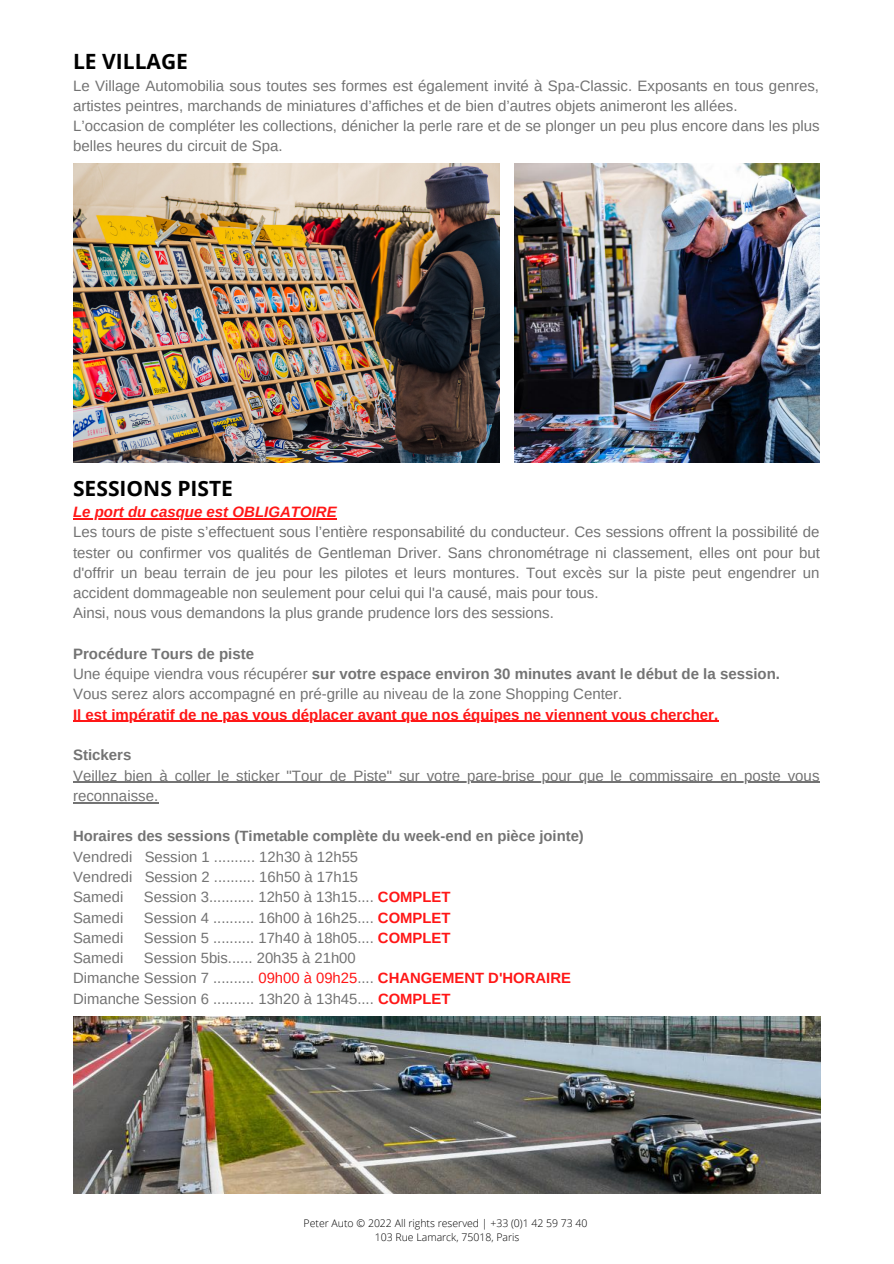
<style>
.page{position:relative;width:894px;height:1264px;background:#fff}
.page>*{position:absolute;margin:0;border:0;box-sizing:border-box;transform-origin:0 0}
.t1{font:700 21px "Open Sans";color:#000}
.t2{font:15px/20.2px "Arimo";color:#737373}
.t3{font:700 15px "Arimo";color:#737373}
.t4{font:700 15px "Arimo";color:#ff1616}
.t5{font:italic 700 15px "Arimo";color:#ff1616}
.t6{font:14.85px "Arimo";color:#737373}
.t7{font:700 14.85px "Arimo";color:#737373}
.t8{font:300 10.5px "Open Sans";color:#000}
.s1{font-weight:400}
.s2{font-weight:700;color:#ff1616}
.s3{color:#ff1616}
</style>
<div class="page">
<img style="left:73px;top:164px;width:426px;height:298px">
<img style="left:73px;top:1016px;width:747px;height:177px">
<img style="left:514px;top:164px;width:305px;height:298px">
<hr style="left:73px;top:518px;width:263px;height:1px;background:#ff1616">
<hr style="left:73px;top:721px;width:645px;height:1px;background:#ff1616">
<hr style="left:73px;top:781px;width:746px;height:1px;background:#737373">
<hr style="left:73px;top:802px;width:85px;height:1px;background:#737373">
<p class="t1" style="left:73px;top:47px;width:116px">LE VILLAGE</p>
<p class="t2" style="left:73px;top:75px;width:747px">Le Village Automobilia sous toutes ses formes est également invité à Spa-Classic. Exposants en tous genres, artistes peintres, marchands de miniatures d’affiches et de bien d’autres objets animeront les allées.</p>
<p class="t2" style="left:73px;top:116px;width:748px">L’occasion de compléter les collections, dénicher la perle rare et de se plonger un peu plus encore dans les plus belles heures du circuit de Spa.</p>
<p class="t1" style="left:73px;top:473px;width:161px">SESSIONS PISTE</p>
<p class="t5" style="left:73px;top:503px;width:265px">Le port du casque est OBLIGATOIRE</p>
<p class="t2" style="left:73px;top:522px;width:748px;text-align:justify">Les tours de piste s’effectuent sous l’entière responsabilité du conducteur. Ces sessions offrent la possibilité de tester ou confirmer vos qualités de Gentleman Driver. Sans chronométrage ni classement, elles ont pour but d'offrir un beau terrain de jeu pour les pilotes et leurs montures. Tout excès sur la piste peut engendrer un accident dommageable non seulement pour celui qui l'a causé, mais pour tous.</p>
<p class="t2" style="left:73px;top:603px;width:482px">Ainsi, nous vous demandons la plus grande prudence lors des sessions.</p>
<p class="t3" style="left:73px;top:645px;width:182px">Procédure Tours de piste</p>
<p class="t3" style="left:73px;top:665px;width:708px"><span class="s1">Une équipe viendra vous récupérer</span> sur votre espace environ 30 minutes avant le début de la session.</p>
<p class="t2" style="left:73px;top:684px;width:550px">Vous serez alors accompagné en pré-grille au niveau de la zone Shopping Center.</p>
<p class="t4" style="left:73px;top:706px;width:646px">Il est impératif de ne pas vous déplacer avant que nos équipes ne viennent vous chercher.</p>
<p class="t3" style="left:73px;top:746px;width:60px">Stickers</p>
<p class="t2" style="left:73px;top:765px;width:747px">Veillez bien à coller le sticker "Tour de Piste" sur votre pare-brise pour que le commissaire en poste vous reconnaisse.</p>
<p class="t7" style="left:73px;top:828px;width:512px">Horaires des sessions (Timetable complète du week-end en pièce jointe)</p>
<p class="t6" style="left:73px;top:848px;width:286px">Vendredi Session 1 .......... 12h30 à 12h55</p>
<p class="t6" style="left:73px;top:868px;width:286px">Vendredi Session 2 .......... 16h50 à 17h15</p>
<p class="t6" style="left:73px;top:888px;width:52px">Samedi</p>
<p class="t6" style="left:144px;top:888px;width:308px">Session 3........... 12h50 à 13h15.... <span class="s2">COMPLET</span></p>
<p class="t6" style="left:73px;top:909px;width:52px">Samedi</p>
<p class="t6" style="left:144px;top:909px;width:308px">Session 4 .......... 16h00 à 16h25.... <span class="s2">COMPLET</span></p>
<p class="t6" style="left:73px;top:929px;width:52px">Samedi</p>
<p class="t6" style="left:144px;top:929px;width:308px">Session 5 .......... 17h40 à 18h05.... <span class="s2">COMPLET</span></p>
<p class="t6" style="left:73px;top:949px;width:52px">Samedi</p>
<p class="t6" style="left:144px;top:949px;width:213px">Session 5bis...... 20h35 à 21h00</p>
<p class="t6" style="left:73px;top:969px;width:499px">Dimanche Session 7 .......... <span class="s3">09h00 à 09h25</span>.... <span class="s2">CHANGEMENT D'HORAIRE</span></p>
<p class="t6" style="left:73px;top:990px;width:379px">Dimanche Session 6 .......... 13h20 à 13h45.... <span class="s2">COMPLET</span></p>
<p class="t8" style="left:303px;top:1215px;width:285px">Peter Auto © 2022 All rights reserved | +33 (0)1 42 59 73 40</p>
<p class="t8" style="left:374px;top:1229px;width:146px">103 Rue Lamarck, 75018, Paris</p>
</div>
